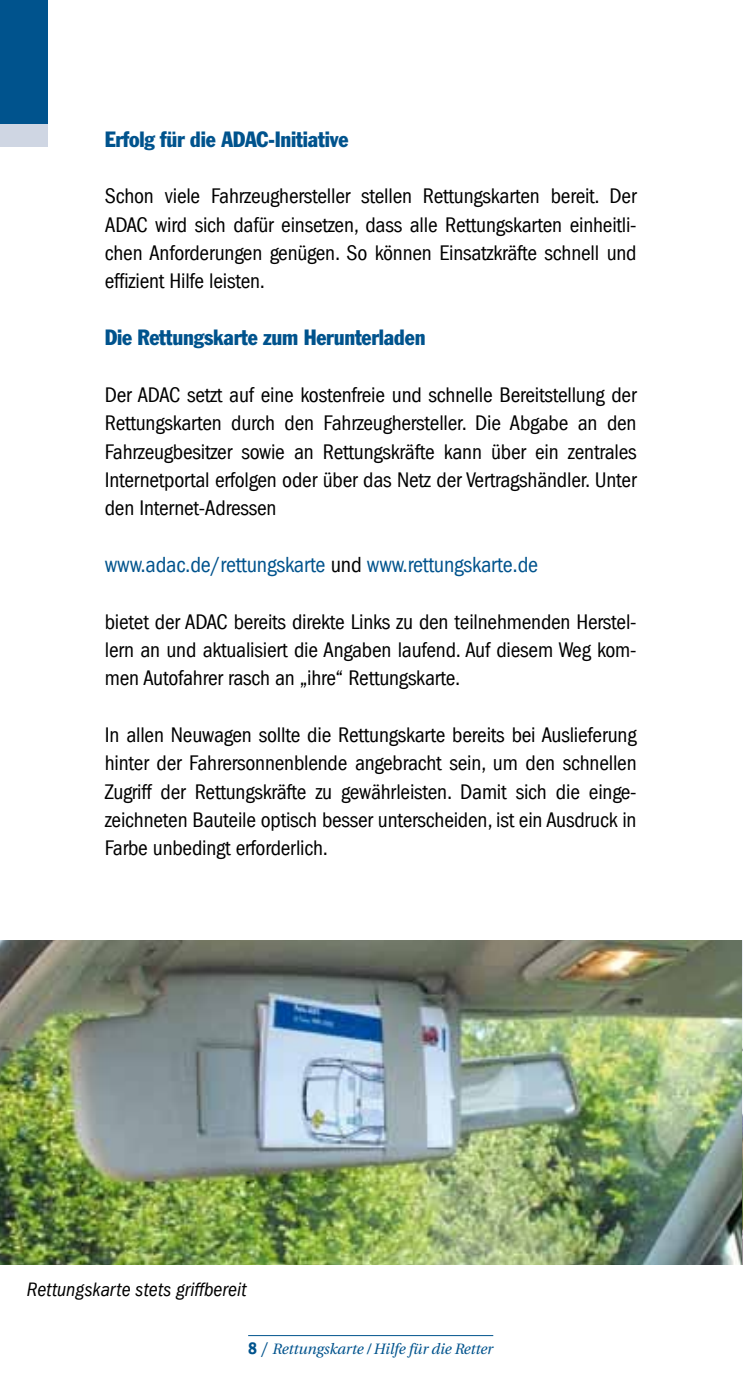
<style>
.page{position:relative;width:743px;height:1380px;background:#fff}
.page>*{position:absolute;margin:0;border:0;box-sizing:border-box;transform-origin:0 0}
.t1{font:condensed 22.5px "Franklin Gothic LT Com";letter-spacing:-.01em;color:#00538d}
.t2{font:condensed 21.75px/28.2px "Franklin Gothic LT Com";letter-spacing:-.01em;color:#000;text-align:justify}
.t3{font:condensed 21.75px "Franklin Gothic";letter-spacing:-.01em;color:#00538d}
.t4{font:italic condensed 20px "Franklin Gothic LT Com";color:#000}
.t5{font:italic 15px "Utopia";letter-spacing:-.01em;color:#00538d}
.s1{color:#000}
.s2{font-family:"Franklin Gothic LT Com Dm Cn";font-style:normal;font-size:17.5px}
.s3{font-family:"Franklin Gothic LT Com";font-style:normal;font-stretch:condensed;font-size:17.5px}
</style>
<div class="page">
<hr style="left:248px;top:1335px;width:245px;height:1px;background:#00538d">
<img style="left:0;top:940px;width:743px;height:325px">
<div style="left:0;top:0;width:48px;height:124px;background:#00538d"></div>
<div style="left:0;top:124px;width:48px;height:23px;background:#cfd6e3"></div>
<p class="t3" style="left:105px;top:126px;width:245px">Erfolg für die ADAC-Initiative</p>
<p class="t2" style="left:105px;top:182px;width:533px">Schon viele Fahrzeughersteller stellen Rettungskarten bereit. Der ADAC wird sich dafür einsetzen, dass alle Rettungskarten einheitli&shy;chen Anforderungen genügen. So können Einsatzkräfte schnell und effizient Hilfe leisten.</p>
<p class="t3" style="left:105px;top:324px;width:322px">Die Rettungskarte zum Herunterladen</p>
<p class="t2" style="left:105px;top:381px;width:533px">Der ADAC setzt auf eine kostenfreie und schnelle Bereitstellung der Rettungskarten durch den Fahrzeughersteller. Die Abgabe an den Fahrzeugbesitzer sowie an Rettungskräfte kann über ein zentrales Internetportal erfolgen oder über das Netz der Vertragshändler. Unter den Internet-Adressen</p>
<p class="t1" style="left:105px;top:552px;width:435px">www.adac.de/rettungskarte <span class="s1">und</span> www.rettungskarte.de</p>
<p class="t2" style="left:105px;top:607px;width:533px">bietet der ADAC bereits direkte Links zu den teilnehmenden Herstel&shy;lern an und aktualisiert die Angaben laufend. Auf diesem Weg kom&shy;men Autofahrer rasch an „ihre“ Rettungskarte.</p>
<p class="t2" style="left:105px;top:721px;width:533px">In allen Neuwagen sollte die Rettungskarte bereits bei Auslieferung hinter der Fahrersonnenblende angebracht sein, um den schnellen Zugriff der Rettungskräfte zu gewährleisten. Damit sich die einge&shy;zeichneten Bauteile optisch besser unterscheiden, ist ein Ausdruck in Farbe unbedingt erforderlich.</p>
<p class="t4" style="left:27px;top:1279px;width:221px">Rettungskarte stets griffbereit</p>
<p class="t5" style="left:248px;top:1340px;width:246px"><span class="s2">8</span> <span class="s3">/</span> Rettungskarte / Hilfe für die Retter</p>
</div>
